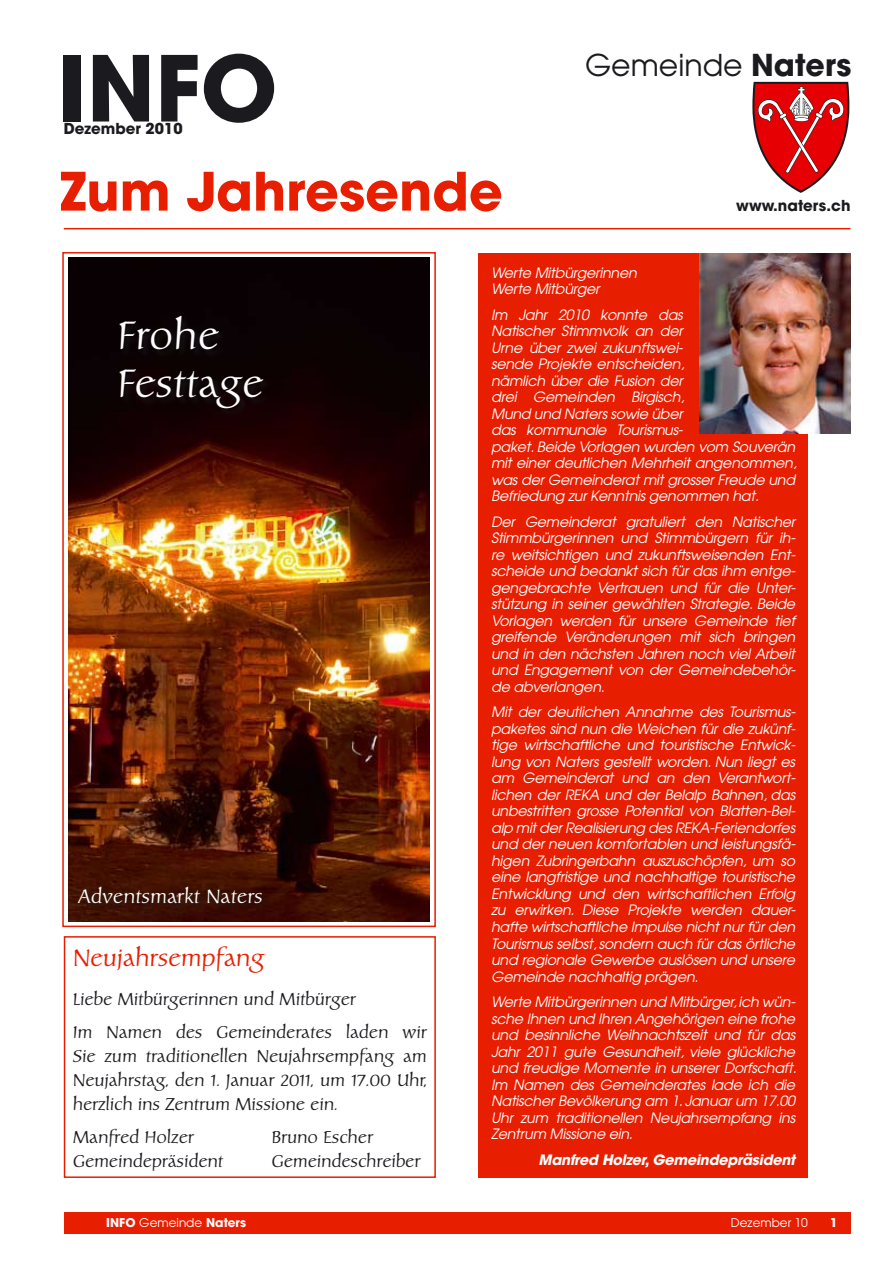
<style>
.page{position:relative;width:893px;height:1263px;background:#fff}
.page>*{position:absolute;margin:0;border:0;box-sizing:border-box;transform-origin:0 0}
.t1{font:700 90px "Avant Garde";color:#1b1b1f}
.t2{font:700 52.5px "Avant Garde";color:#e71e00}
.t3{font:39.6px/47.5px "Carolina";color:#fff}
.t4{font:30px "Avant Garde";color:#1b1b1f}
.t5{font:24px "Carolina";letter-spacing:-.01em;color:#e71e00}
.t6{font:19.5px "Carolina";color:#fff}
.t7{font:17.25px/24px "Carolina";letter-spacing:-.01em;color:#1b1b1f}
.t8{font:700 15px "Avant Garde";color:#1b1b1f}
.t9{font:italic 14.25px/16.5px "Avant Garde";letter-spacing:-.015em;color:#fff;text-align:justify}
.t10{font:italic 700 14.25px "Avant Garde";letter-spacing:-.015em;color:#fff}
.t11{font:700 12px "Avant Garde";color:#fff}
.t12{font:12px "Avant Garde";color:#fff}
.s1{font-weight:700}
.s2{font-weight:400}
</style>
<div class="page">
<div style="left:62px;top:252px;width:374px;height:675px;border:2px solid #e71e00"></div>
<img style="left:68px;top:258px;width:362px;height:663px">
<div style="left:64px;top:1212px;width:786px;height:21px;background:#e71e00"></div>
<svg style="left:752px;top:82px;width:97px;height:111px"></svg>
<div style="left:478px;top:253px;width:330px;height:925px;background:#e71e00"></div>
<hr style="left:64px;top:228px;width:786px;height:1px;background:#e71e00">
<div style="left:64px;top:936px;width:372px;height:242px;border:2px solid #e71e00"></div>
<div style="left:119px;top:316px;width:153px;height:101px;background:#0d0204"></div>
<div style="left:78px;top:886px;width:192px;height:26px;background:#3a1004"></div>
<img style="left:700px;top:253px;width:150px;height:180px">
<h1 class="t1" style="left:58px;top:30px;width:221px">INFO</h1>
<p class="t8" style="left:64px;top:119px;width:120px">Dezember 2010</p>
<h2 class="t2" style="left:60px;top:157px;width:444px">Zum Jahresende</h2>
<h3 class="t4" style="left:585px;top:46px;width:268px">Gemeinde <span class="s1">Naters</span></h3>
<p class="t8" style="left:736px;top:195px;width:116px">www.naters.ch</p>
<h3 class="t3" style="left:117px;top:313px;width:148px">Frohe<br>Festtage</h3>
<h3 class="t6" style="left:78px;top:885px;width:186px">Adventsmarkt Naters</h3>
<h3 class="t5" style="left:73px;top:943px;width:193px">Neujahrsempfang</h3>
<p class="t7" style="left:73px;top:983px;width:356px;line-height:33px">Liebe Mitbürgerinnen und Mitbürger<br>Im Namen des Gemeinderates laden wir</p>
<p class="t7" style="left:73px;top:1044px;width:356px;text-align:justify">Sie zum traditionellen Neujahrsempfang am Neujahrstag, den 1. Januar 2011, um 17.00 Uhr, herzlich ins Zentrum Missione ein.</p>
<p class="t7" style="left:73px;top:1125px;width:123px">Manfred Holzer</p>
<p class="t7" style="left:271px;top:1125px;width:103px">Bruno Escher</p>
<p class="t7" style="left:73px;top:1149px;width:152px">Gemeindepräsident</p>
<p class="t7" style="left:271px;top:1149px;width:150px">Gemeindeschreiber</p>
<p class="t9" style="left:491px;top:264px;width:147px">Werte Mitbürgerinnen<br>Werte Mitbürger</p>
<p class="t9" style="left:491px;top:306px;width:307px;text-align:left">Im Jahr 2010 konnte das<br>Natischer Stimmvolk an der<br>Urne über zwei zukunftswei-<br>sende Projekte entscheiden,<br>nämlich über die Fusion der<br>drei Gemeinden Birgisch,<br>Mund und Naters sowie über<br>das kommunale Tourismus-<br>paket. Beide Vorlagen wurden vom Souverän mit einer deutlichen Mehrheit angenommen, was der Gemeinderat mit grosser Freude und<br>Befriedung zur Kenntnis genommen hat.</p>
<p class="t9" style="left:491px;top:513px;width:306px">Der Gemeinderat gratuliert den Natischer Stimmbürgerinnen und Stimmbürgern für ih&shy;re weitsichtigen und zukunftsweisenden Ent&shy;scheide und bedankt sich für das ihm entge&shy;gengebrachte Vertrauen und für die Unter&shy;stützung in seiner gewählten Strategie. Beide Vorlagen werden für unsere Gemeinde tief greifende Veränderungen mit sich bringen und in den nächsten Jahren noch viel Arbeit und Engagement von der Gemeindebehör&shy;de abverlangen.</p>
<p class="t9" style="left:491px;top:704px;width:306px">Mit der deutlichen Annahme des Tourismus&shy;paketes sind nun die Weichen für die zukünf&shy;tige wirtschaftliche und touristische Entwick&shy;lung von Naters gestellt worden. Nun liegt es am Gemeinderat und an den Verantwort&shy;lichen der REKA und der Belalp Bahnen, das unbestritten grosse Potential von Blatten-Bel&shy;alp mit der Realisierung des REKA-Feriendorfes und der neuen komfortablen und leistungsfä&shy;higen Zubringerbahn auszuschöpfen, um so eine langfristige und nachhaltige touristische Entwicklung und den wirtschaftlichen Erfolg zu erwirken. Diese Projekte werden dauer&shy;hafte wirtschaftliche Impulse nicht nur für den Tourismus selbst, sondern auch für das örtliche und regionale Gewerbe auslösen und unsere Gemeinde nachhaltig prägen.</p>
<p class="t9" style="left:491px;top:993px;width:307px">Werte Mitbürgerinnen und Mitbürger, ich wün&shy;sche Ihnen und Ihren Angehörigen eine frohe und besinnliche Weihnachtszeit und für das Jahr 2011 gute Gesundheit, viele glückliche und freudige Momente in unserer Dorfschaft.<br>Im Namen des Gemeinderates lade ich die Natischer Bevölkerung am 1. Januar um 17.00<br>Uhr zum traditionellen Neujahrsempfang ins Zentrum Missione ein.</p>
<p class="t10" style="left:539px;top:1150px;width:258px">Manfred Holzer, Gemeindepräsident</p>
<p class="t11" style="left:106px;top:1215px;width:141px">INFO <span class="s2">Gemeinde</span> Naters</p>
<p class="t12" style="left:731px;top:1215px;width:79px">Dezember 10</p>
<p class="t11" style="left:830px;top:1215px;width:9px">1</p>
</div>
